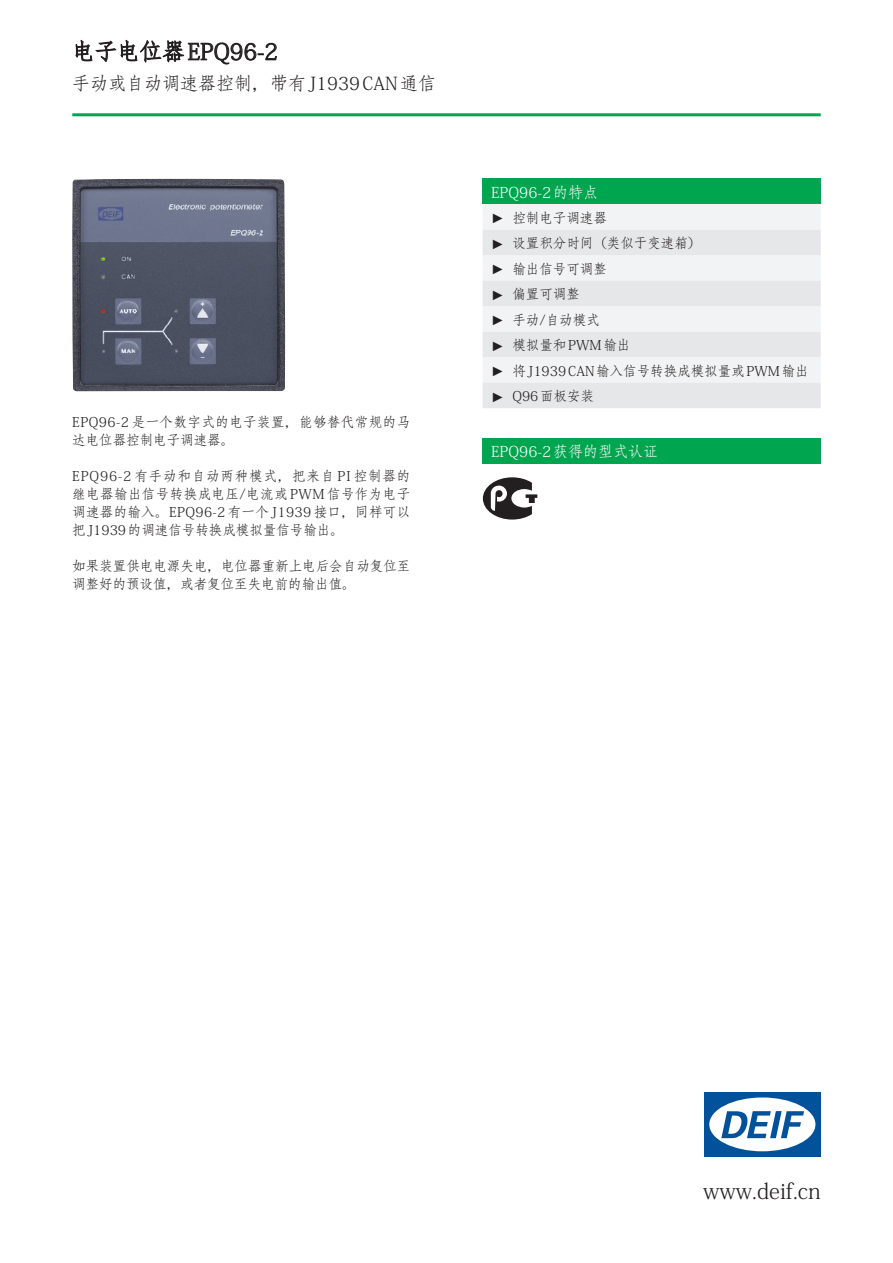
<style>
.page{position:relative;width:893px;height:1263px;background:#fff}
.page>*{position:absolute;margin:0;border:0;box-sizing:border-box;transform-origin:0 0}
.t1{font:22.5px "Adobe Fangsong Std";color:#231f20}
.t2{font:21.75px "Adobe Fangsong Std";color:#231f20}
.t3{font:18px "Adobe Fangsong Std";color:#231f20}
.t4{font:15px "Adobe Fangsong Std";color:#fff}
.t5{font:13.5px/25.5px "Adobe Fangsong Std";color:#231f20}
.t6{font:13.5px/18px "Adobe Fangsong Std";letter-spacing:.035em;color:#231f20}
.s1{font-family:"Arial"}
</style>
<div class="page">
<hr style="left:72px;top:113px;width:749px;height:3px;background:#00a54f">
<svg style="left:75px;top:39px;width:202px;height:26px"></svg>
<img style="left:72px;top:179px;width:213px;height:212px">
<div style="left:483px;top:179px;width:338px;height:25px;background:#00a54f"></div>
<div style="left:483px;top:204px;width:338px;height:26px;background:#f2f3f4"></div>
<svg style="left:483px;top:230px;width:338px;height:178px;fill:#e6e7e9"></svg>
<div style="left:483px;top:438px;width:338px;height:25px;background:#00a54f"></div>
<svg style="left:483px;top:477px;width:54px;height:43px"></svg>
<div style="left:704px;top:1092px;width:117px;height:64px;background:#01529a"></div>
<div style="left:709px;top:1097px;width:106px;height:54px;background:#fff;border-radius:50%"></div>
<svg style="left:721px;top:1111px;width:83px;height:27px"></svg>
<h1 class="t1" style="left:72px;top:38px;width:207px">电子电位器 EPQ96-2</h1>
<h3 class="t3" style="left:72px;top:73px;width:365px">手动或自动调速器控制，带有 J1939 CAN 通信</h3>
<p class="t6" style="left:72px;top:413px;width:339px">EPQ96-2 是一个数字式的电子装置，能够替代常规的马达电位器控制电子调速器。</p>
<p class="t5" style="left:72px;top:467px;width:340px;line-height:18px;text-align:justify">EPQ96-2 有手动和自动两种模式，把来自 PI 控制器的继电器输出信号转换成电压/电流或 PWM 信号作为电子调速器的输入。EPQ96-2 有一个 J1939 接口，同样可以把 J1939 的调速信号转换成模拟量信号输出。</p>
<p class="t5" style="left:72px;top:557px;width:340px;line-height:18px">如果装置供电电源失电，电位器重新上电后会自动复位至调整好的预设值，或者复位至失电前的输出值。</p>
<p class="t4" style="left:491px;top:183px;width:109px">EPQ96-2 的特点</p>
<p class="t5" style="left:491px;top:205px;width:319px"><span class="s1">►</span> 控制电子调速器<br><span class="s1">►</span> 设置积分时间（类似于变速箱）<br><span class="s1">►</span> 输出信号可调整<br><span class="s1">►</span> 偏置可调整<br><span class="s1">►</span> 手动/自动模式<br><span class="s1">►</span> 模拟量和 PWM 输出<br><span class="s1">►</span> 将 J1939 CAN 输入信号转换成模拟量或 PWM 输出<span class="s1">►</span> Q96 面板安装</p>
<p class="t4" style="left:491px;top:443px;width:169px">EPQ96-2 获得的型式认证</p>
<h2 class="t2" style="left:703px;top:1178px;width:119px">www.deif.cn</h2>
</div>
